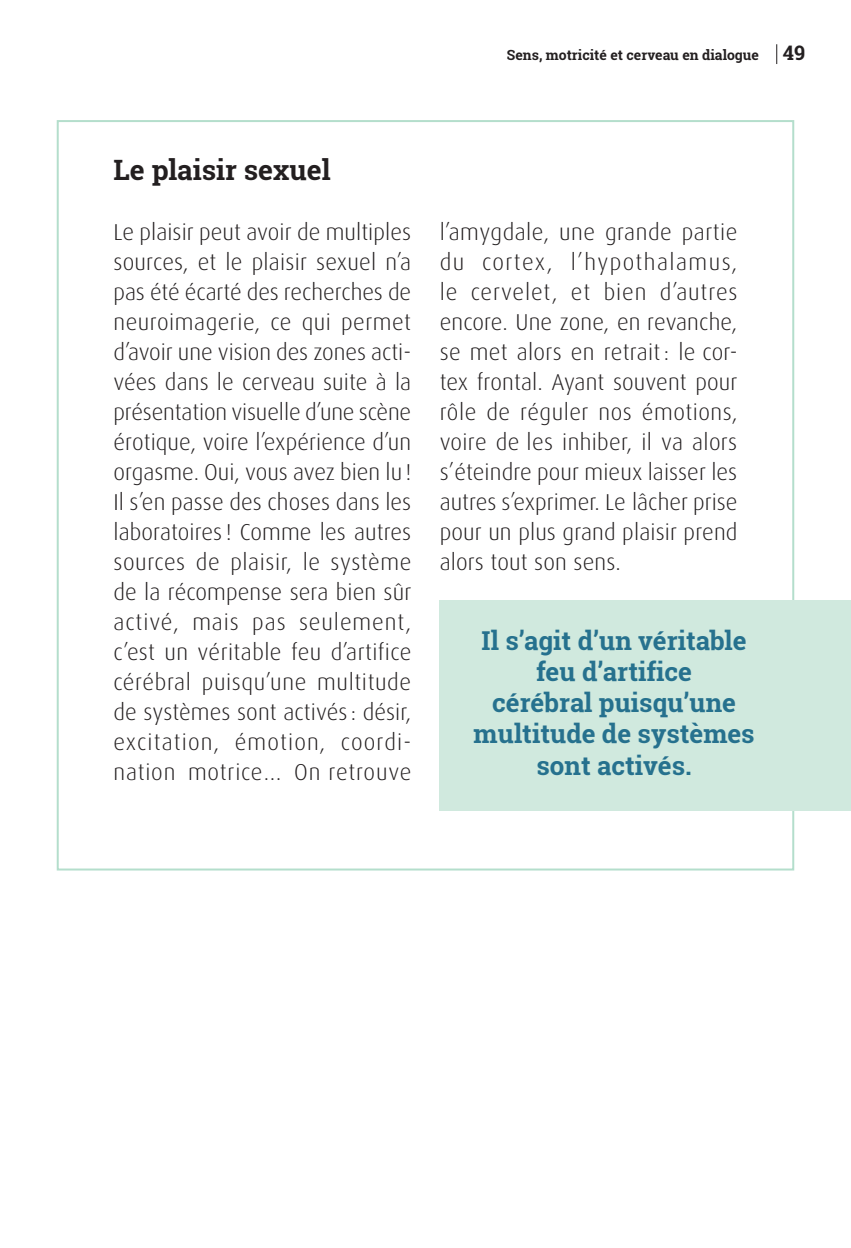
<style>
.page{position:relative;width:851px;height:1248px;background:#fff}
.page>*{position:absolute;margin:0;border:0;box-sizing:border-box;transform-origin:0 0}
.t1{font:700 28px "Roboto Slab";color:#231f20}
.t2{font:700 26px/31.2px "Roboto Slab";color:#26718e;text-align:center}
.t3{font:300 23px/30px "Dax";letter-spacing:.005em;color:#231f20;text-align:justify}
.t4{font:700 14px "Roboto Slab";color:#231f20}
.s1{font-size:20px}
</style>
<div class="page">
<svg style="left:776px;top:44px;width:1px;height:20px"></svg>
<div style="left:439px;top:600px;width:411px;height:210px;background:#d0e9de"></div>
<p class="t4" style="left:507px;top:45px;width:300px">Sens, motricité et cerveau en dialogue <span class="s1">49</span></p>
<p class="t1" style="left:113px;top:151px;width:219px">Le plaisir sexuel</p>
<p class="t3" style="left:113px;top:217px;width:299px">Le plaisir peut avoir de multiples sources, et le plaisir sexuel n’a pas été écarté des recherches de neuroimagerie, ce qui permet d’avoir une vision des zones acti&shy;vées dans le cerveau suite à la présentation visuelle d’une scène érotique, voire l’expérience d’un orgasme. Oui, vous avez bien lu !<br>Il s’en passe des choses dans les laboratoires! Comme les autres sources de plaisir, le système de la récompense sera bien sûr activé, mais pas seulement, c’est un véritable feu d’artifice cérébral puisqu’une multitude de systèmes sont activés: désir, excitation, émotion, coordi&shy;nation motrice… On retrouve</p>
<p class="t3" style="left:439px;top:217px;width:299px">l’amygdale, une grande partie du cortex, l’hypothalamus, le cervelet, et bien d’autres encore. Une zone, en revanche, se met alors en retrait: le cor&shy;tex frontal. Ayant souvent pour rôle de réguler nos émotions, voire de les inhiber, il va alors s’éteindre pour mieux laisser les autres s’exprimer. Le lâcher prise pour un plus grand plaisir prend alors tout son sens.</p>
<p class="t2" style="left:473px;top:624px;width:282px">Il s’agit d’un véritable feu d’artifice<br>cérébral puisqu’une multitude de systèmes sont activés.</p>
</div>
